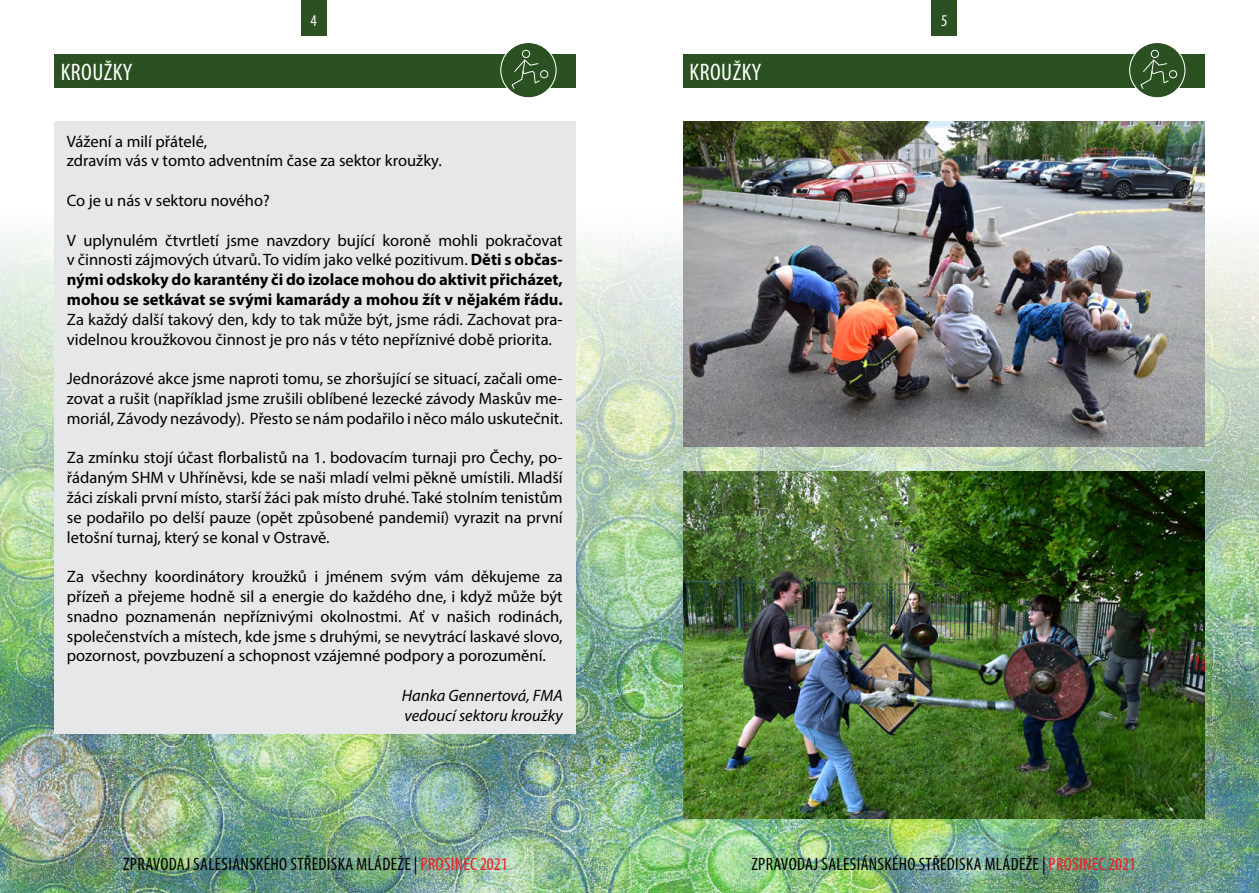
<style>
.page{position:relative;width:1259px;height:893px;background:#fff}
.page>*{position:absolute;margin:0;border:0;box-sizing:border-box;transform-origin:0 0}
.t1{font:condensed 24px "Myriad Pro";letter-spacing:.02em;color:#fff}
.t2{font:condensed 18px "Myriad Pro";letter-spacing:.02em;color:#000}
.t3{font:16.5px/19.8px "Myriad Pro";color:#000;text-align:justify}
.t4{font:700 16.5px/19.8px "Myriad Pro";color:#000;text-align:justify}
.t5{font:italic 16.5px/19.8px "Myriad Pro";color:#000}
.t6{font:condensed 16.5px "Myriad Pro";color:#fff}
.s1{font-weight:400}
.s2{color:#ed1d24}
</style>
<div class="page">
<img style="left:0;top:201px;width:1259px;height:692px">
<div style="left:931px;top:0;width:26px;height:35px;background:#2b5021"></div>
<div style="left:301px;top:0;width:25px;height:35px;background:#2b5021"></div>
<div style="left:54px;top:54px;width:521px;height:33px;background:#2b5021"></div>
<div style="left:501px;top:43px;width:55px;height:55px;background:#2b5021;border-radius:50%"></div>
<div style="left:540px;top:70px;width:8px;height:8px;border:1px solid #fff;border-radius:50%"></div>
<div style="left:522px;top:50px;width:8px;height:8px;border:1px solid #fff;border-radius:50%"></div>
<svg style="left:511px;top:59px;width:29px;height:30px"></svg>
<div style="left:500px;top:42px;width:56px;height:56px;border:1px solid #fff;border-radius:50%"></div>
<div style="left:683px;top:54px;width:521px;height:33px;background:#2b5021"></div>
<div style="left:1129px;top:43px;width:56px;height:55px;background:#2b5021;border-radius:50%"></div>
<div style="left:1169px;top:70px;width:8px;height:8px;border:1px solid #fff;border-radius:50%"></div>
<div style="left:1150px;top:50px;width:9px;height:8px;border:1px solid #fff;border-radius:50%"></div>
<svg style="left:1140px;top:59px;width:29px;height:30px"></svg>
<div style="left:1129px;top:42px;width:56px;height:56px;border:1px solid #fff;border-radius:50%"></div>
<div style="left:54px;top:122px;width:521px;height:612px;background:#e6e7e8"></div>
<img style="left:683px;top:122px;width:522px;height:325px">
<img style="left:683px;top:471px;width:522px;height:348px">
<p class="t6" style="left:310px;top:10px;width:8px">4</p>
<p class="t6" style="left:941px;top:10px;width:8px">5</p>
<h1 class="t1" style="left:61px;top:57px;width:73px">KROUŽKY</h1>
<h1 class="t1" style="left:689px;top:57px;width:73px">KROUŽKY</h1>
<p class="t3" style="left:67px;top:131px;width:376px">Vážení a milí přátelé,<br>zdravím vás v tomto adventním čase za sektor kroužky.</p>
<p class="t3" style="left:67px;top:190px;width:204px">Co je u nás v sektoru nového?</p>
<p class="t4" style="left:67px;top:230px;width:497px"><span class="s1">V uplynulém čtvrtletí jsme navzdory bující koroně mohli pokračovat v činnosti zájmových útvarů. To vidím jako velké pozitivum.</span> Děti s občas&shy;nými odskoky do karantény či do izolace mohou do aktivit přicházet, mohou se setkávat se svými kamarády a mohou žít v nějakém řádu.</p>
<p class="t3" style="left:67px;top:309px;width:497px">Za každý další takový den, kdy to tak může být, jsme rádi. Zachovat pra&shy;videlnou kroužkovou činnost je pro nás v této nepříznivé době priorita.</p>
<p class="t3" style="left:67px;top:369px;width:497px">Jednorázové akce jsme naproti tomu, se zhoršující se situací, začali ome&shy;zovat a rušit (například jsme zrušili oblíbené lezecké závody Maskův me&shy;moriál, Závody nezávody). Přesto se nám podařilo i něco málo uskutečnit.</p>
<p class="t3" style="left:67px;top:448px;width:497px">Za zmínku stojí účast florbalistů na 1. bodovacím turnaji pro Čechy, po&shy;řádaným SHM v Uhříněvsi, kde se naši mladí velmi pěkně umístili. Mladší žáci získali první místo, starší žáci pak místo druhé. Také stolním tenistům se podařilo po delší pauze (opět způsobené pandemií) vyrazit na první letošní turnaj, který se konal v Ostravě.</p>
<p class="t3" style="left:67px;top:567px;width:497px">Za všechny koordinátory kroužků i jménem svým vám děkujeme za přízeň a přejeme hodně sil a energie do každého dne, i když může být snadno poznamenán nepříznivými okolnostmi. Ať v našich rodinách, společenstvích a místech, kde jsme s druhými, se nevytrácí laskavé slovo, pozornost, povzbuzení a schopnost vzájemné podpory a porozumění.</p>
<p class="t5" style="left:402px;top:685px;width:162px">Hanka Gennertová, FMA vedoucí sektoru kroužky</p>
<p class="t2" style="left:123px;top:853px;width:386px">ZPRAVODAJ SALESIÁNSKÉHO STŘEDISKA MLÁDEŽE | <span class="s2">PROSINEC 2021</span></p>
<p class="t2" style="left:751px;top:853px;width:386px">ZPRAVODAJ SALESIÁNSKÉHO STŘEDISKA MLÁDEŽE | <span class="s2">PROSINEC 2021</span></p>
</div>
